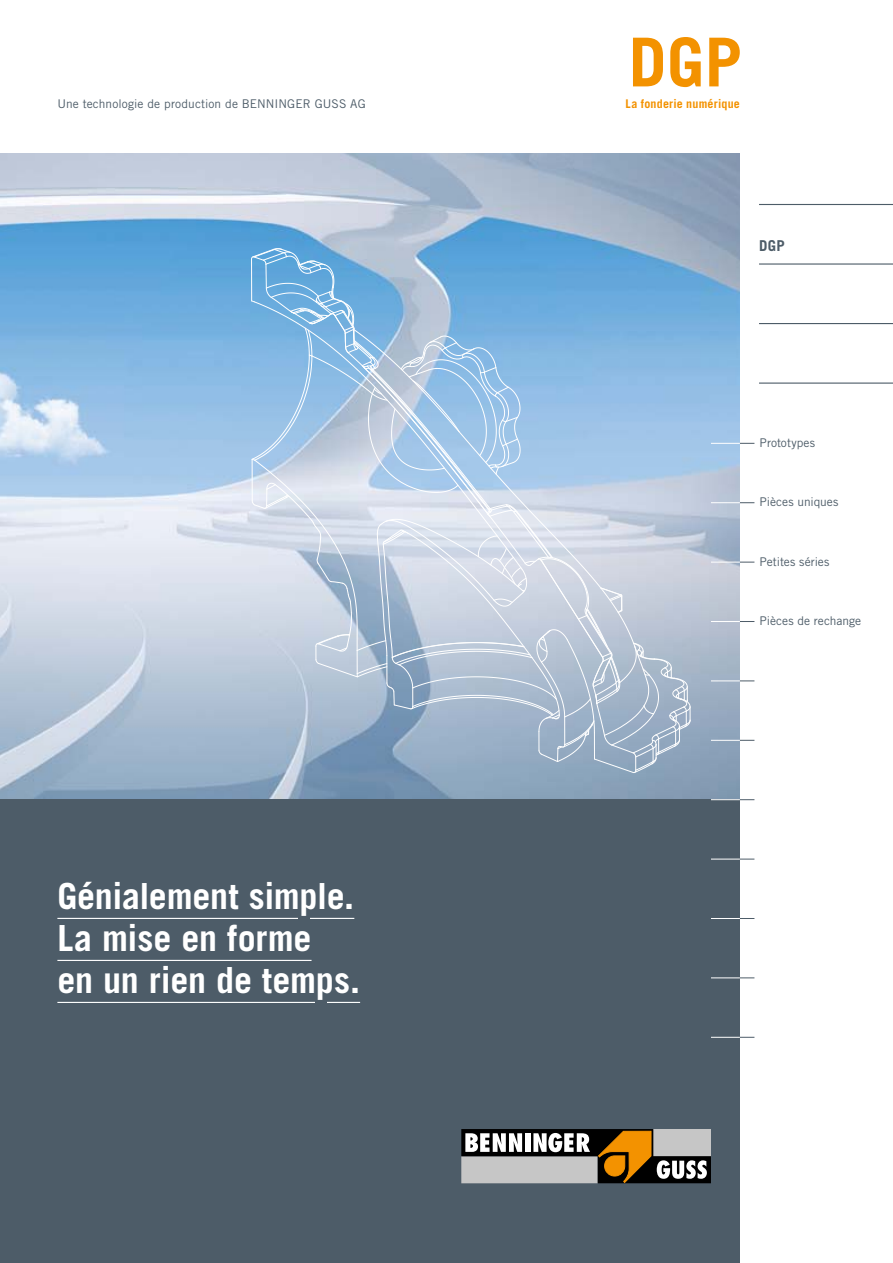
<style>
.page{position:relative;width:893px;height:1263px;background:#fff}
.page>*{position:absolute;margin:0;border:0;box-sizing:border-box;transform-origin:0 0}
.t1{font:700 67.5px "Trade Gothic";color:#f39200}
.t2{font:700 36px/42px "Trade Gothic";letter-spacing:-.005em;color:#fff}
.t3{font:700 15px "Trade Gothic";color:#4d5c68}
.t4{font:12px "Trade Gothic";letter-spacing:.005em;color:#4d5c68}
.t5{font:700 12px "Trade Gothic";letter-spacing:.015em;color:#f39200}
</style>
<div class="page">
<img style="left:0;top:153px;width:740px;height:646px">
<div style="left:0;top:799px;width:740px;height:464px;background:#4d5c68"></div>
<svg style="left:461px;top:1129px;width:250px;height:54px;background:#928775"></svg>
<svg style="left:711px;top:443px;width:43px;height:1px"></svg>
<svg style="left:711px;top:502px;width:43px;height:1px"></svg>
<svg style="left:711px;top:562px;width:43px;height:1px"></svg>
<svg style="left:711px;top:621px;width:43px;height:1px"></svg>
<svg style="left:711px;top:680px;width:43px;height:1px"></svg>
<svg style="left:711px;top:740px;width:43px;height:1px"></svg>
<svg style="left:711px;top:799px;width:43px;height:1px"></svg>
<svg style="left:711px;top:859px;width:43px;height:1px"></svg>
<svg style="left:711px;top:977px;width:43px;height:1px"></svg>
<svg style="left:711px;top:918px;width:43px;height:1px"></svg>
<svg style="left:711px;top:1037px;width:43px;height:1px"></svg>
<hr style="left:759px;top:382px;width:134px;height:2px;background:#4d5c68">
<hr style="left:759px;top:323px;width:134px;height:1px;background:#4d5c68">
<hr style="left:759px;top:263px;width:134px;height:2px;background:#4d5c68">
<hr style="left:759px;top:204px;width:134px;height:1px;background:#4d5c68">
<svg style="left:251px;top:248px;width:440px;height:525px;background:#a7c2dc"></svg>
<hr style="left:57px;top:918px;width:297px;height:1px;background:#fff">
<hr style="left:57px;top:960px;width:255px;height:1px;background:#fff">
<hr style="left:57px;top:1002px;width:303px;height:1px;background:#fff">
<div style="left:315px;top:1001px;width:12px;height:5px;background:#4d5c68"></div>
<div style="left:298px;top:917px;width:12px;height:5px;background:#4d5c68"></div>
<h1 class="t1" style="left:629px;top:21px;width:115px">DGP</h1>
<p class="t4" style="left:57px;top:96px;width:310px">Une technologie de production de BENNINGER GUSS AG</p>
<p class="t5" style="left:626px;top:96px;width:116px">La fonderie numérique</p>
<p class="t3" style="left:759px;top:236px;width:27px">DGP</p>
<p class="t4" style="left:760px;top:436px;width:57px">Prototypes</p>
<p class="t4" style="left:760px;top:495px;width:81px">Pièces uniques</p>
<p class="t4" style="left:760px;top:554px;width:71px">Petites séries</p>
<p class="t4" style="left:760px;top:613px;width:103px">Pièces de rechange</p>
<h2 class="t2" style="left:57px;top:875px;width:304px">Génialement simple.<br>La mise en forme<br>en un rien de temps.</h2>
</div>
